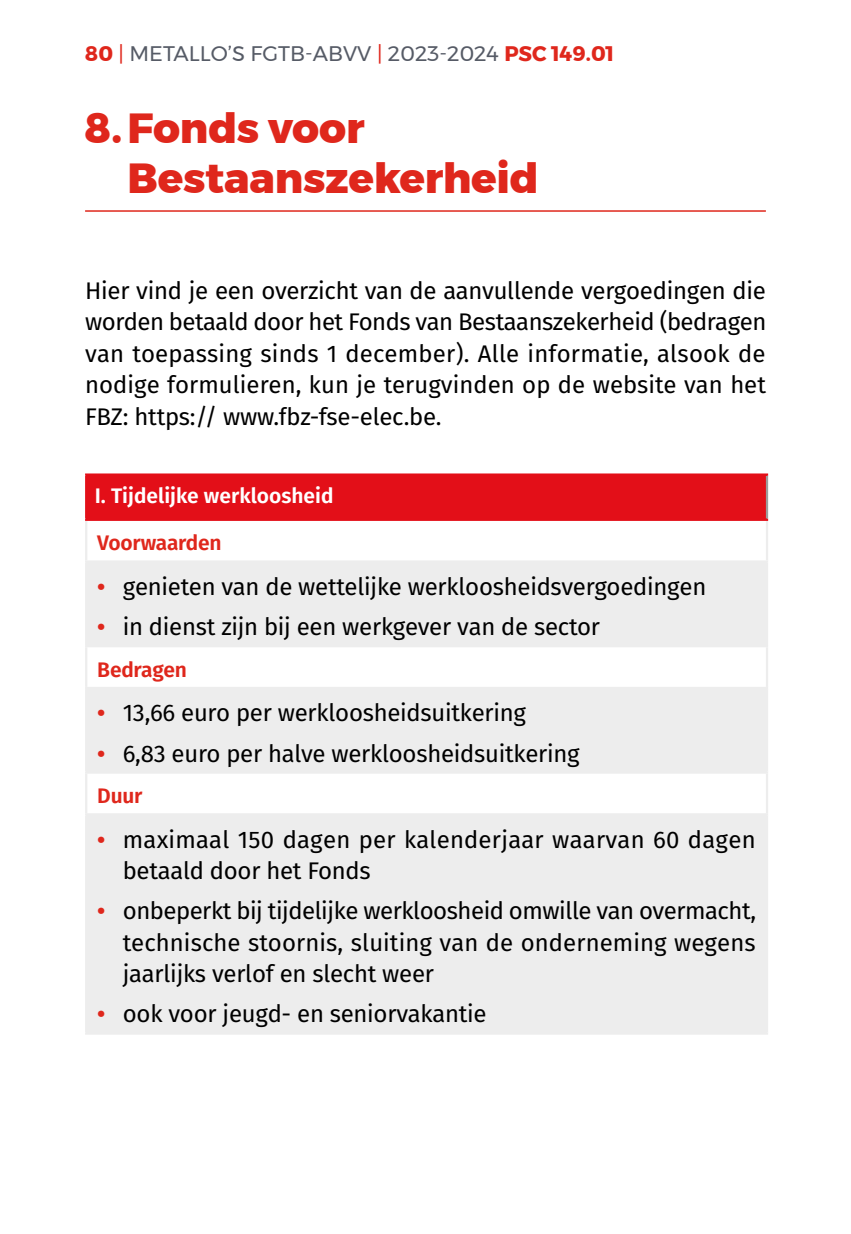
<style>
.page{position:relative;width:851px;height:1234px;background:#fff}
.page>*{position:absolute;margin:0;border:0;box-sizing:border-box;transform-origin:0 0}
.t1{font:800 42px/50.4px "Montserrat";letter-spacing:-.005em;color:#df271c}
.t2{font:24px/31.5px "Fira Sans";letter-spacing:-.01em;color:#000;text-align:justify}
.t3{font:24px/31.5px "Fira Sans";letter-spacing:.01em;color:#000}
.t4{font:21px "Montserrat";color:#565b66}
.t5{font:600 21px "Fira Sans";color:#fff}
.t6{font:600 21px "Fira Sans";letter-spacing:-.01em;color:#df271c}
.s1{font-weight:700;color:#df271c}
.s2{color:#df271c}
.s3{font-weight:600;color:#df271c}
</style>
<div class="page">
<hr style="left:85px;top:210px;width:680px;height:2px;background:#df271c">
<div style="left:86px;top:474px;width:680px;height:45px;background:#e30f18"></div>
<svg style="left:87px;top:562px;width:678px;height:470px;fill:#ededed"></svg>
<hr style="left:85px;top:521px;width:2px;height:39px;background:#ededed">
<hr style="left:765px;top:521px;width:3px;height:39px;background:#ededed">
<hr style="left:85px;top:560px;width:683px;height:2px;background:#ededed">
<hr style="left:85px;top:562px;width:2px;height:83px;background:#ededed">
<hr style="left:765px;top:562px;width:3px;height:83px;background:#ededed">
<hr style="left:85px;top:645px;width:683px;height:2px;background:#ededed">
<hr style="left:85px;top:647px;width:2px;height:39px;background:#ededed">
<hr style="left:765px;top:647px;width:3px;height:39px;background:#ededed">
<hr style="left:85px;top:686px;width:683px;height:3px;background:#ededed">
<hr style="left:85px;top:689px;width:2px;height:82px;background:#ededed">
<hr style="left:765px;top:689px;width:3px;height:82px;background:#ededed">
<hr style="left:85px;top:771px;width:683px;height:2px;background:#ededed">
<hr style="left:85px;top:773px;width:2px;height:40px;background:#ededed">
<hr style="left:765px;top:773px;width:3px;height:40px;background:#ededed">
<hr style="left:85px;top:813px;width:683px;height:2px;background:#ededed">
<hr style="left:85px;top:815px;width:2px;height:217px;background:#ededed">
<hr style="left:765px;top:815px;width:3px;height:217px;background:#ededed">
<hr style="left:85px;top:1032px;width:683px;height:2px;background:#ededed">
<hr style="left:765px;top:475px;width:3px;height:43px;background:#9d9d9c">
<hr style="left:85px;top:518px;width:683px;height:3px;background:#e30f18">
<hr style="left:85px;top:473px;width:683px;height:2px;background:#e30f18">
<hr style="left:85px;top:475px;width:2px;height:43px;background:#e30f18">
<p class="t4" style="left:85px;top:38px;width:530px"><span class="s1">80</span> <span class="s2">|</span> METALLO’S FGTB-ABVV <span class="s2">|</span> 2023-2024 <span class="s1">PSC 149.01</span></p>
<h1 class="t1" style="left:128px;top:103px;width:412px;text-indent:-43px">8.Fonds voor<br>Bestaanszekerheid</h1>
<p class="t2" style="left:85px;top:274px;width:682px">Hier vind je een overzicht van de aanvullende vergoedingen die worden betaald door het Fonds van Bestaanszekerheid (bedragen van toepassing sinds 1 december). Alle informatie, alsook de nodige formulieren, kun je terugvinden op de website van het FBZ: https:// www.fbz-fse-elec.be.</p>
<p class="t5" style="left:95px;top:478px;width:240px">I. Tijdelijke werkloosheid</p>
<p class="t6" style="left:97px;top:526px;width:126px">Voorwaarden</p>
<p class="t2" style="left:97px;top:570px;width:610px"><span class="s3">•</span> genieten van de wettelijke werkloosheidsvergoedingen</p>
<p class="t2" style="left:97px;top:610px;width:504px"><span class="s3">•</span> in dienst zijn bij een werkgever van de sector</p>
<p class="t6" style="left:97px;top:652px;width:91px">Bedragen</p>
<p class="t2" style="left:97px;top:696px;width:430px"><span class="s3">•</span> 13,66 euro per werkloosheidsuitkering</p>
<p class="t2" style="left:97px;top:736px;width:484px"><span class="s3">•</span> 6,83 euro per halve werkloosheidsuitkering</p>
<p class="t6" style="left:97px;top:778px;width:47px">Duur</p>
<p class="t3" style="left:123px;top:822px;width:634px;text-indent:-26px"><span class="s3">•</span> maximaal 150 dagen per kalenderjaar waarvan 60 dagen betaald door het Fonds</p>
<p class="t2" style="left:123px;top:894px;width:634px;text-indent:-26px"><span class="s3">•</span> onbeperkt bij tijdelijke werkloosheid omwille van overmacht, technische stoornis, sluiting van de onderneming wegens jaarlijks verlof en slecht weer</p>
<p class="t2" style="left:97px;top:997px;width:391px"><span class="s3">•</span> ook voor jeugd- en seniorvakantie</p>
</div>
